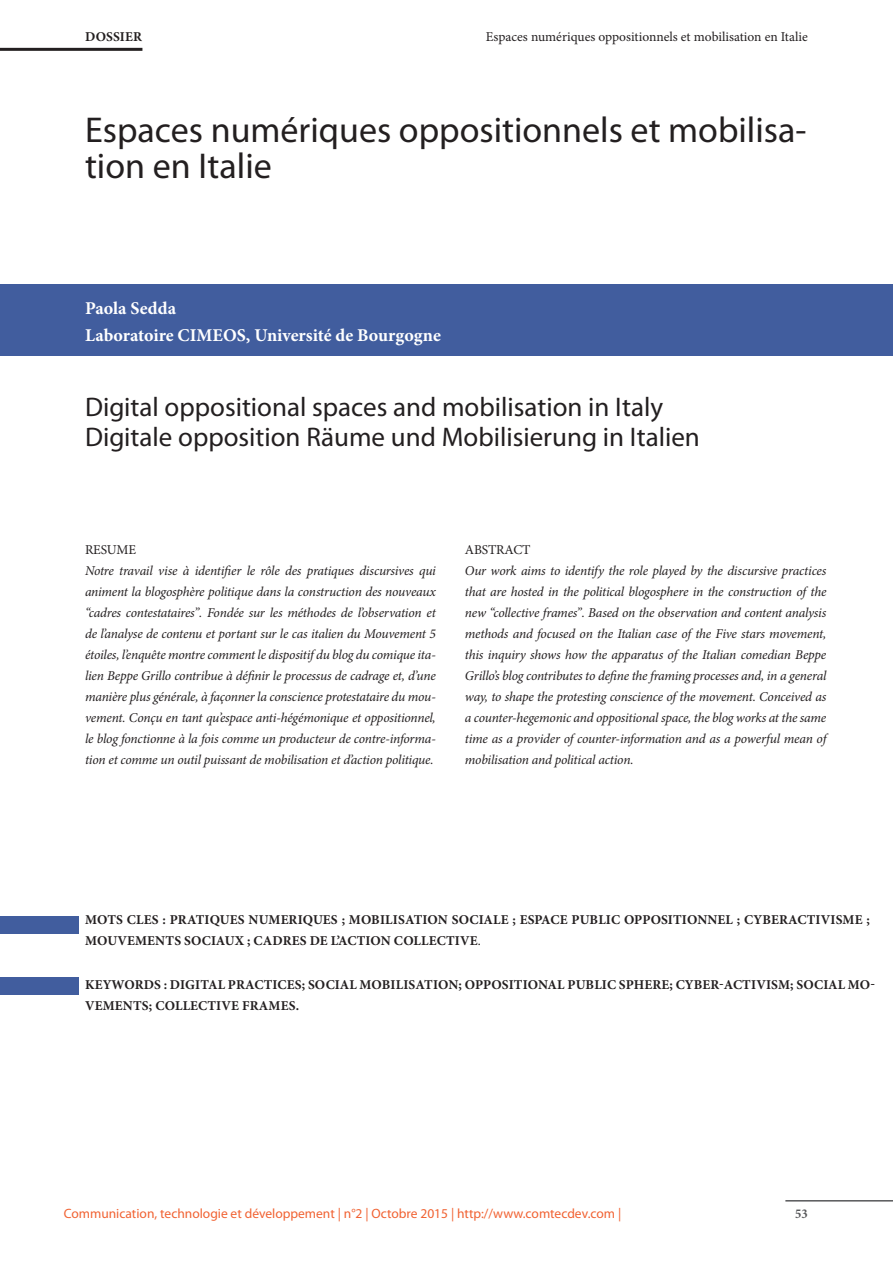
<style>
.page{position:relative;width:893px;height:1263px;background:#fff}
.page>*{position:absolute;margin:0;border:0;box-sizing:border-box;transform-origin:0 0}
.CORPS___Titre_articl{font:36px/36px "Myriad Pro";color:#231f20}
.CORPS_Titre_article{font:27px "Myriad Pro";color:#231f20}
.CORPS___Auteur{font:700 18px "Minion Pro";color:#fff}
.CORPS___Résumé{font:italic 13.5px/21px "Minion Pro";letter-spacing:-.02em;color:#231f20;text-align:justify}
.CORPS___Mots_clés{font:700 13.5px/21px "Minion Pro";letter-spacing:.01em;color:#231f20}
.PIED___Titre_revue{font:13.5px "Myriad Pro";color:#f16232}
.TETE___Titre_article{font:13.5px "Minion Pro";color:#231f20}
.CORPS___Résumé-2{font:13.5px "Minion Pro";letter-spacing:-.01em;color:#231f20}
.TETE___Titre_Rubriqu{font:700 13.5px "Minion Pro";letter-spacing:.01em;color:#231f20}
.PIED___Folio{font:700 condensed 13.5px "Minion Pro";color:#57585a}
.s1{font-weight:400}
</style>
<div class="page">
<hr style="left:0;top:48px;width:142px;height:3px;background:#231f20">
<hr style="left:785px;top:1200px;width:108px;height:1px;background:#57585a">
<div style="left:0;top:285px;width:893px;height:71px;background:#415d9e"></div>
<div style="left:0;top:916px;width:78px;height:17px;background:#415d9e"></div>
<div style="left:0;top:976px;width:78px;height:18px;background:#415d9e"></div>
<p class="TETE___Titre_Rubriqu" style="left:85px;top:28px;width:58px">DOSSIER</p>
<p class="TETE___Titre_article" style="left:486px;top:28px;width:324px">Espaces numériques oppositionnels et mobilisation en Italie</p>
<p class="CORPS___Titre_articl" style="left:85px;top:111px;width:723px">Espaces numériques oppositionnels et mobilisa&shy;tion en Italie</p>
<p class="CORPS___Auteur" style="left:85px;top:295px;width:93px">Paola Sedda</p>
<p class="CORPS___Auteur" style="left:85px;top:322px;width:357px">Laboratoire CIMEOS, Université de Bourgogne</p>
<p class="CORPS_Titre_article" style="left:85px;top:391px;width:580px">Digital oppositional spaces and mobilisation in Italy</p>
<p class="CORPS_Titre_article" style="left:85px;top:421px;width:616px">Digitale opposition Räume und Mobilisierung in Italien</p>
<p class="CORPS___Résumé-2" style="left:85px;top:541px;width:52px">RESUME</p>
<p class="CORPS___Résumé" style="left:85px;top:560px;width:352px">Notre travail vise à identifier le rôle des pratiques discursives qui animent la blogosphère politique dans la construction des nouveaux “cadres contestataires”. Fondée sur les méthodes de l’observation et de l’analyse de contenu et portant sur le cas italien du Mouvement 5 étoiles, l’enquête montre comment le dispositif du blog du comique ita&shy;lien Beppe Grillo contribue à définir le processus de cadrage et, d’une manière plus générale, à façonner la conscience protestataire du mou&shy;vement. Conçu en tant qu’espace anti-hégémonique et oppositionnel, le blog fonctionne à la fois comme un producteur de contre-informa&shy;tion et comme un outil puissant de mobilisation et d’action politique.</p>
<p class="CORPS___Résumé-2" style="left:465px;top:541px;width:67px">ABSTRACT</p>
<p class="CORPS___Résumé" style="left:465px;top:560px;width:363px">Our work aims to identify the role played by the discursive practices that are hosted in the political blogosphere in the construction of the new “collective frames”. Based on the observation and content analysis methods and focused on the Italian case of the Five stars movement, this inquiry shows how the apparatus of the Italian comedian Beppe Grillo’s blog contributes to define the framing processes and, in a general way, to shape the protesting conscience of the movement. Conceived as a counter-hegemonic and oppositional space, the blog works at the same time as a provider of counter-information and as a powerful mean of mobilisation and political action.</p>
<p class="CORPS___Mots_clés" style="left:85px;top:909px;width:786px">MOTS CLES : PRATIQUES NUMERIQUES ; MOBILISATION SOCIALE ; ESPACE PUBLIC OPPOSITIONNEL ; CYBERACTIVISME ;<br>MOUVEMENTS SOCIAUX ; CADRES DE L’ACTION COLLECTIVE<span class="s1">.</span></p>
<p class="CORPS___Mots_clés" style="left:85px;top:974px;width:791px">KEYWORDS : DIGITAL PRACTICES; SOCIAL MOBILISATION; OPPOSITIONAL PUBLIC SPHERE; CYBER-ACTIVISM; SOCIAL MO-<br>VEMENTS; COLLECTIVE FRAMES.</p>
<p class="PIED___Titre_revue" style="left:64px;top:1205px;width:559px">Communication, technologie et développement | n°2 | Octobre 2015 | http://www.comtecdev.com |</p>
<p class="PIED___Folio" style="left:795px;top:1204px;width:14px">53</p>
</div>
